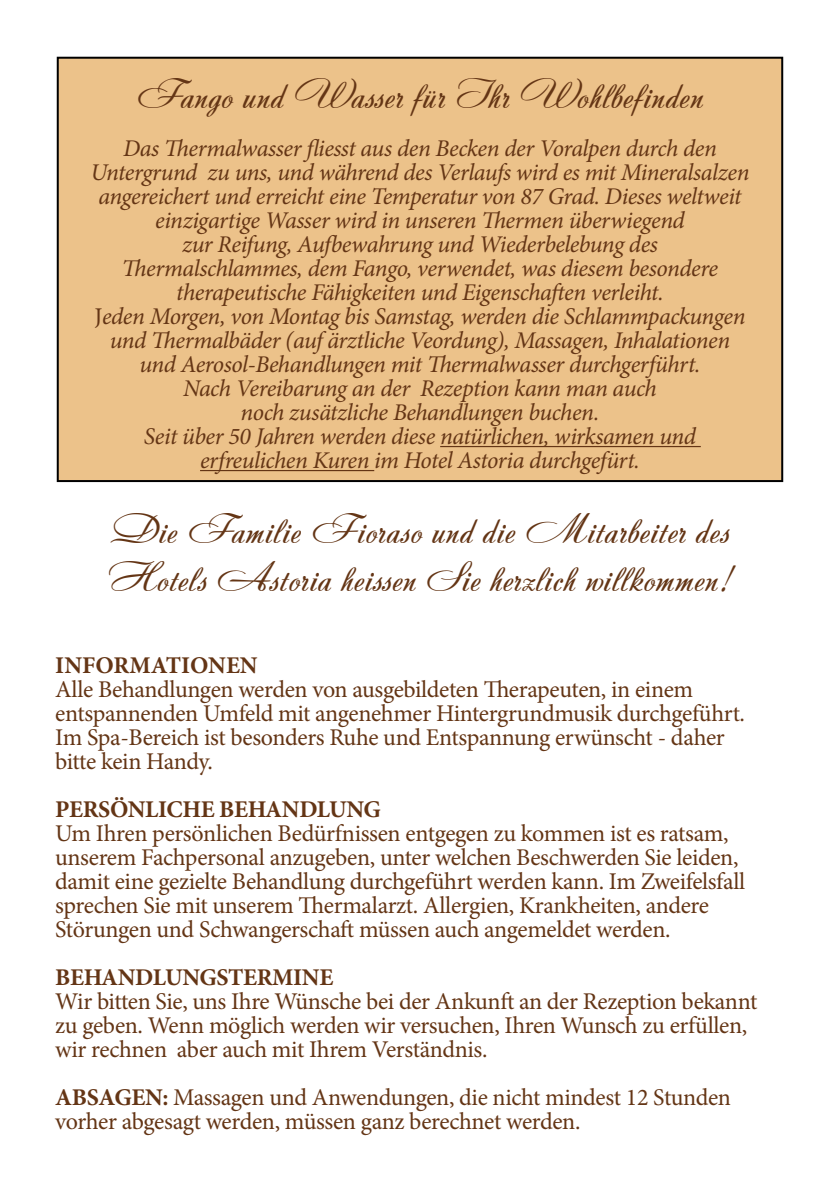
<style>
.page{position:relative;width:840px;height:1191px;background:#fff}
.page>*{position:absolute;margin:0;border:0;box-sizing:border-box;transform-origin:0 0}
.t1{font:40px/48px "Andantinoscript";color:#643515}
.t2{font:24px/24px "Minion Pro";letter-spacing:-.015em;color:#643515}
.t3{font:italic 24px/24px "Minion Pro";letter-spacing:-.02em;color:#643515;text-align:center}
.t4{font:700 24px "Minion Pro";letter-spacing:-.015em;color:#643515}
.s1{font-style:normal}
.s2{font-weight:700}
</style>
<div class="page">
<div style="left:58px;top:58px;width:723px;height:423px;background:#ecc28a"></div>
<hr style="left:440px;top:446px;width:260px;height:1px;background:#643515">
<hr style="left:200px;top:470px;width:174px;height:1px;background:#643515">
<div style="left:57px;top:57px;width:725px;height:425px;border:2px solid #000"></div>
<h1 class="t1" style="left:136px;top:70px;width:569px">Fango und Wasser für Ihr Wohlbefinden</h1>
<p class="t3" style="left:90px;top:136px;width:660px">Das Thermalwasser fliesst aus den Becken der Voralpen durch den Untergrund zu uns, und während des Verlaufs wird es mit Mineralsalzen angereichert und erreicht eine Temperatur von 87 Grad. Dieses weltweit einzigartige Wasser wird in unseren Thermen überwiegend<br>zur Reifung, Aufbewahrung und Wiederbelebung des Thermalschlammes, dem Fango, verwendet, was diesem besondere therapeutische Fähigkeiten und Eigenschaften verleiht.<br><span class="s1">J</span>eden Morgen, von Montag bis Samstag, werden die Schlammpackungen und Thermalbäder (auf ärztliche Veordung), Massagen, Inhalationen und Aerosol-Behandlungen mit Thermalwasser durchgerführt.<br>Nach Vereibarung an der Rezeption kann man auch<br>noch zusätzliche Behandlungen buchen.<br>Seit über 50 Jahren werden diese natürlichen, wirksamen und erfreulichen Kuren im Hotel Astoria durchgefürt.</p>
<h1 class="t1" style="left:108px;top:505px;width:624px">Die Familie Fioraso und die Mitarbeiter des<br>Hotels Astoria heissen Sie herzlich willkommen!</h1>
<p class="t4" style="left:55px;top:648px;width:204px">INFORMATIONEN</p>
<p class="t2" style="left:55px;top:677px;width:691px">Alle Behandlungen werden von ausgebildeten Therapeuten, in einem entspannenden Umfeld mit angenehmer Hintergrundmusik durchgeführt.<br>Im Spa-Bereich ist besonders Ruhe und Entspannung erwünscht - daher bitte kein Handy.</p>
<p class="t4" style="left:55px;top:792px;width:327px">PERSÖNLICHE BEHANDLUNG</p>
<p class="t2" style="left:55px;top:821px;width:691px">Um Ihren persönlichen Bedürfnissen entgegen zu kommen ist es ratsam, unserem Fachpersonal anzugeben, unter welchen Beschwerden Sie leiden, damit eine gezielte Behandlung durchgeführt werden kann. Im Zweifelsfall sprechen Sie mit unserem Thermalarzt. Allergien, Krankheiten, andere Störungen und Schwangerschaft müssen auch angemeldet werden.</p>
<p class="t4" style="left:55px;top:960px;width:279px">BEHANDLUNGSTERMINE</p>
<p class="t2" style="left:55px;top:989px;width:703px">Wir bitten Sie, uns Ihre Wünsche bei der Ankunft an der Rezeption bekannt zu geben. Wenn möglich werden wir versuchen, Ihren Wunsch zu erfüllen, wir rechnen aber auch mit Ihrem Verständnis.</p>
<p class="t2" style="left:55px;top:1085px;width:677px"><span class="s2">ABSAGEN:</span> Massagen und Anwendungen, die nicht mindest 12 Stunden vorher abgesagt werden, müssen ganz berechnet werden.</p>
</div>
